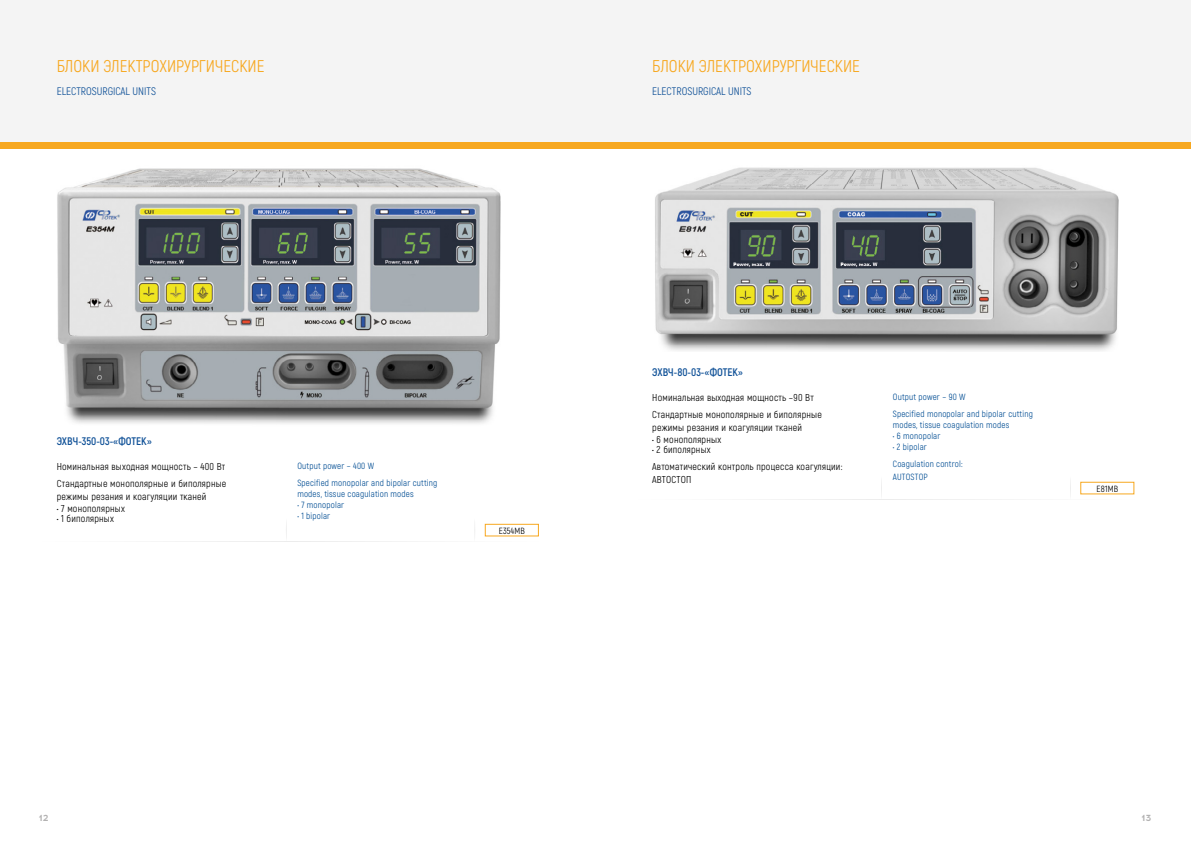
<style>
.page{position:relative;width:1191px;height:842px;background:#fff}
.page>*{position:absolute;margin:0;border:0;box-sizing:border-box;transform-origin:0 0}
.t1{font:17px "Akrobat";color:#f7a820}
.t2{font:11px "Akrobat";color:#115298}
.t3{font:700 11px "Akrobat";color:#115298}
.t4{font:10px/17px "Akrobat";letter-spacing:.02em;color:#000}
.t5{font:9px/17px "Akrobat";letter-spacing:.02em;color:#004d93}
.t6{font:9px "Akrobat";letter-spacing:.02em;color:#000}
.t7{font:700 9px "Acrom";color:#b3b2b2}
</style>
<div class="page">
<div style="left:595px;top:140px;width:596px;height:9px;background:#f7a820"></div>
<div style="left:0;top:140px;width:595px;height:9px;background:#f7a820"></div>
<div style="left:595px;top:0;width:596px;height:142px;background:#f4f4f4"></div>
<div style="left:0;top:0;width:595px;height:142px;background:#f4f4f4"></div>
<img style="left:57px;top:168px;width:444px;height:256px">
<svg style="left:175px;top:523px;width:364px;height:19px"></svg>
<img style="left:655px;top:167px;width:464px;height:184px">
<svg style="left:771px;top:481px;width:363px;height:19px"></svg>
<h1 class="t1" style="left:57px;top:56px;width:209px">БЛОКИ ЭЛЕКТРОХИРУРГИЧЕСКИЕ</h1>
<p class="t2" style="left:57px;top:85px;width:101px">ELECTROSURGICAL UNITS</p>
<p class="t3" style="left:57px;top:435px;width:97px">ЭХВЧ-350-03-«ФОТЕК»</p>
<p class="t4" style="left:57px;top:458px;width:171px">Номинальная выходная мощность – 400 Вт<br>Стандартные монополярные и биполярные</p>
<p class="t4" style="left:57px;top:488px;width:151px">режимы резания и коагуляции тканей</p>
<p class="t4" style="left:57px;top:500px;width:70px">• 7 монополярных</p>
<p class="t4" style="left:57px;top:510px;width:59px">• 1 биполярных</p>
<p class="t5" style="left:297px;top:457px;width:142px">Output power – 400 W<br>Specified monopolar and bipolar cutting</p>
<p class="t5" style="left:297px;top:485px;width:118px">modes, tissue coagulation modes</p>
<p class="t5" style="left:297px;top:496px;width:48px">• 7 monopolar</p>
<p class="t5" style="left:297px;top:507px;width:34px">• 1 bipolar</p>
<p class="t6" style="left:499px;top:526px;width:28px">Е354МВ</p>
<h1 class="t1" style="left:652px;top:56px;width:209px">БЛОКИ ЭЛЕКТРОХИРУРГИЧЕСКИЕ</h1>
<p class="t2" style="left:652px;top:85px;width:101px">ELECTROSURGICAL UNITS</p>
<p class="t3" style="left:652px;top:366px;width:92px">ЭХВЧ-80-03-«ФОТЕК»</p>
<p class="t4" style="left:652px;top:389px;width:171px">Номинальная выходная мощность –90 Вт<br>Стандартные монополярные и биполярные</p>
<p class="t4" style="left:652px;top:419px;width:151px">режимы резания и коагуляции тканей</p>
<p class="t4" style="left:652px;top:431px;width:70px">• 6 монополярных</p>
<p class="t4" style="left:652px;top:441px;width:192px">• 2 биполярных<br>Автоматический контроль процесса коагуляции:</p>
<p class="t4" style="left:652px;top:471px;width:41px">АВТОСТОП</p>
<p class="t5" style="left:893px;top:388px;width:142px">Output power – 90 W<br>Specified monopolar and bipolar cutting</p>
<p class="t5" style="left:893px;top:416px;width:118px">modes, tissue coagulation modes</p>
<p class="t5" style="left:893px;top:427px;width:49px">• 6 monopolar</p>
<p class="t5" style="left:893px;top:438px;width:71px">• 2 bipolar<br>Coagulation control:</p>
<p class="t5" style="left:893px;top:468px;width:37px">AUTOSTOP</p>
<p class="t6" style="left:1096px;top:484px;width:23px">Е81МВ</p>
<p class="t7" style="left:39px;top:811px;width:11px">12</p>
<p class="t7" style="left:1141px;top:811px;width:11px">13</p>
</div>
